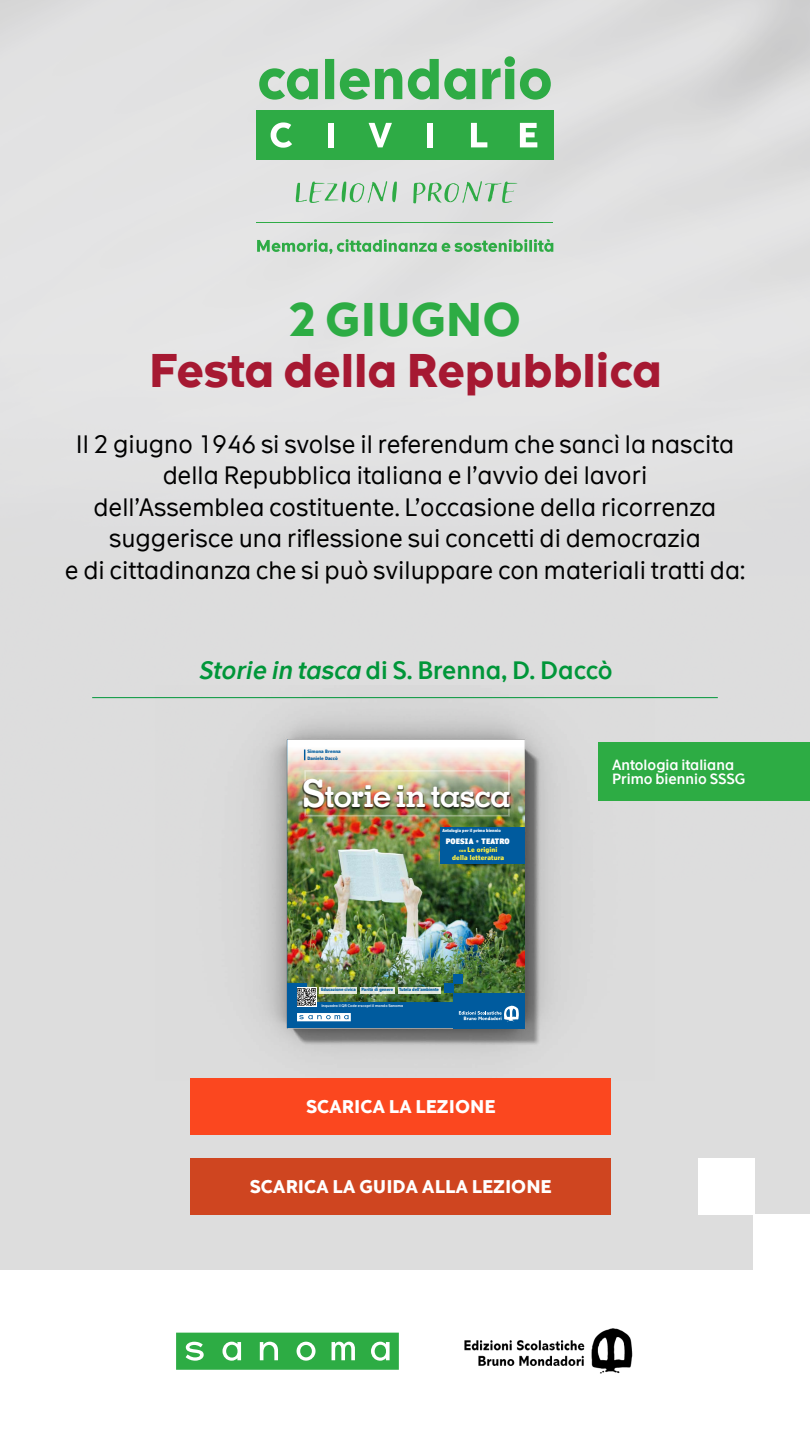
<style>
.page{position:relative;width:810px;height:1440px;background:#fff}
.page>*{position:absolute;margin:0;border:0;box-sizing:border-box;transform-origin:0 0}
.t1{font:700 45px "The Message";color:#a61932}
.t2{font:700 45px "The Message";color:#2dac44}
.t3{font:700 32.78px "Memphis SR Pro";letter-spacing:-.04em;color:#fff}
.t4{font:24px/31.5px "The Message";color:#000;text-align:center}
.t5{font:600 24px "The Message";color:#009639}
.t6{font:700 17.55px "The Message";color:#fff}
.t7{font:600 14.1px/14.1px "The Message";color:#fff}
.t8{font:900 condensed 7.57px "Verdana Pro";letter-spacing:.015em;color:#fff}
.t9{font:700 condensed 6.52px/7.2px "Verdana Pro";letter-spacing:.02em;color:#fff041;text-align:center}
.t10{font:700 condensed 4.65px/7.1px "Verdana Pro";letter-spacing:.005em;color:#005b9e}
.t11{font:700 condensed 4.35px "Verdana Pro";letter-spacing:-.01em;color:#005b9e}
.t12{font:700 condensed 4.2px "Verdana Pro";letter-spacing:-.005em;color:#fff}
.t13{font:600 3.6px "The Message";color:#fff}
.s1{font-style:italic}
.s2{font-size:38.25px}
.s3{font-family:"Memphis SR Pro";font-weight:800;font-stretch:normal;color:#ced8ec}
.s4{font-size:4.2px}
</style>
<div class="page">
<div style="left:0;top:0;width:810px;height:1270px;background:#ddddde"></div>
<svg style="left:176px;top:1333px;width:223px;height:37px;background:#4ab75e"></svg>
<img style="left:464px;top:1329px;width:169px;height:45px">
<div style="left:698px;top:1158px;width:57px;height:57px;background:#fff"></div>
<div style="left:753px;top:1215px;width:57px;height:56px;background:#fff"></div>
<img style="left:155px;top:686px;width:500px;height:395px">
<svg style="left:257px;top:239px;width:296px;height:15px;background:#9ecda7"></svg>
<svg style="left:259px;top:56px;width:292px;height:44px;background:#94c99e"></svg>
<div style="left:306px;top:110px;width:50px;height:50px;background:#2eab45"></div>
<div style="left:328px;top:123px;width:6px;height:24px;background:#fff"></div>
<div style="left:405px;top:110px;width:49px;height:50px;background:#2eab45"></div>
<div style="left:427px;top:123px;width:6px;height:24px;background:#fff"></div>
<div style="left:454px;top:110px;width:50px;height:50px;background:#2eab45"></div>
<svg style="left:471px;top:123px;width:16px;height:24px"></svg>
<div style="left:504px;top:110px;width:49px;height:50px;background:#2eab45"></div>
<svg style="left:520px;top:123px;width:17px;height:24px"></svg>
<div style="left:356px;top:110px;width:49px;height:50px;background:#2eab45"></div>
<svg style="left:369px;top:123px;width:23px;height:24px"></svg>
<div style="left:257px;top:110px;width:49px;height:50px;background:#2eab45"></div>
<svg style="left:271px;top:122px;width:21px;height:26px"></svg>
<svg style="left:296px;top:181px;width:222px;height:22px;background:#b9d5bf"></svg>
<hr style="left:257px;top:222px;width:296px;height:1px;background:#2eab45">
<div style="left:191px;top:1079px;width:420px;height:56px;background:#fb471f"></div>
<div style="left:191px;top:1158px;width:420px;height:57px;background:#cf4520"></div>
<hr style="left:92px;top:697px;width:626px;height:1px;background:#009639">
<img style="left:287px;top:740px;width:238px;height:263px">
<div style="left:287px;top:1003px;width:238px;height:25px;background:#005b9e"></div>
<div style="left:287px;top:984px;width:20px;height:44px;background:#005b9e"></div>
<svg style="left:297px;top:1013px;width:54px;height:8px"></svg>
<div style="left:297px;top:987px;width:20px;height:20px;background:#fff"></div>
<img style="left:297px;top:988px;width:19px;height:18px">
<div style="left:304px;top:770px;width:206px;height:47px;border:2px solid #fff"></div>
<svg style="left:443px;top:864px;width:67px;height:5px"></svg>
<div style="left:454px;top:993px;width:71px;height:35px;background:#005b9e"></div>
<div style="left:444px;top:984px;width:10px;height:9px;background:#005b9e"></div>
<div style="left:454px;top:974px;width:9px;height:10px;background:#005b9e"></div>
<svg style="left:459px;top:1006px;width:60px;height:16px"></svg>
<div style="left:302px;top:779px;width:209px;height:31px;background:#000;opacity:.61"></div>
<div style="left:440px;top:827px;width:85px;height:37px;background:#005b9e"></div>
<div style="left:320px;top:987px;width:37px;height:6px;background:#e5eae0"></div>
<svg style="left:360px;top:987px;width:35px;height:6px"></svg>
<div style="left:398px;top:987px;width:42px;height:6px;background:#e0e7de"></div>
<div style="left:599px;top:742px;width:211px;height:59px;background:#2dac44"></div>
<h1 class="t2" style="left:290px;top:290px;width:233px">2 GIUGNO</h1>
<h1 class="t1" style="left:149px;top:341px;width:515px">Festa della Repubblica</h1>
<p class="t4" style="left:65px;top:428px;width:682px">Il 2 giugno 1946 si svolse il referendum che sancì la nascita della Repubblica italiana e l’avvio dei lavori<br>dell’Assemblea costituente. L’occasione della ricorrenza suggerisce una riflessione sui concetti di democrazia<br>e di cittadinanza che si può sviluppare con materiali tratti da:</p>
<p class="t5" style="left:198px;top:655px;width:416px"><span class="s1">Storie in tasca</span> di S. Brenna, D. Daccò</p>
<p class="t10" style="left:308px;top:748px;width:35px">Simona Brenna<br>Daniele Daccò</p>
<h2 class="t3" style="left:302px;top:775px;width:211px"><span class="s2">S</span>torie in tasca</h2>
<p class="t12" style="left:442px;top:828px;width:60px">Antologia per il primo biennio</p>
<p class="t8" style="left:446px;top:836px;width:66px">POESIA <span class="s3">•</span> TEATRO</p>
<p class="t9" style="left:452px;top:846px;width:53px"><span class="s4">con</span> Le origini della letteratura</p>
<p class="t11" style="left:321px;top:987px;width:36px">Educazione civica</p>
<p class="t11" style="left:361px;top:987px;width:33px">Parità di genere</p>
<p class="t11" style="left:399px;top:987px;width:41px">Tutela dell’ambiente</p>
<p class="t13" style="left:321px;top:1003px;width:83px">Inquadra il QR Code e scopri il mondo Sanoma</p>
<p class="t6" style="left:306px;top:1096px;width:191px">SCARICA LA LEZIONE</p>
<p class="t6" style="left:250px;top:1175px;width:303px">SCARICA LA GUIDA ALLA LEZIONE</p>
<p class="t7" style="left:612px;top:758px;width:135px">Antologia italiana<br>Primo biennio SSSG</p>
</div>
